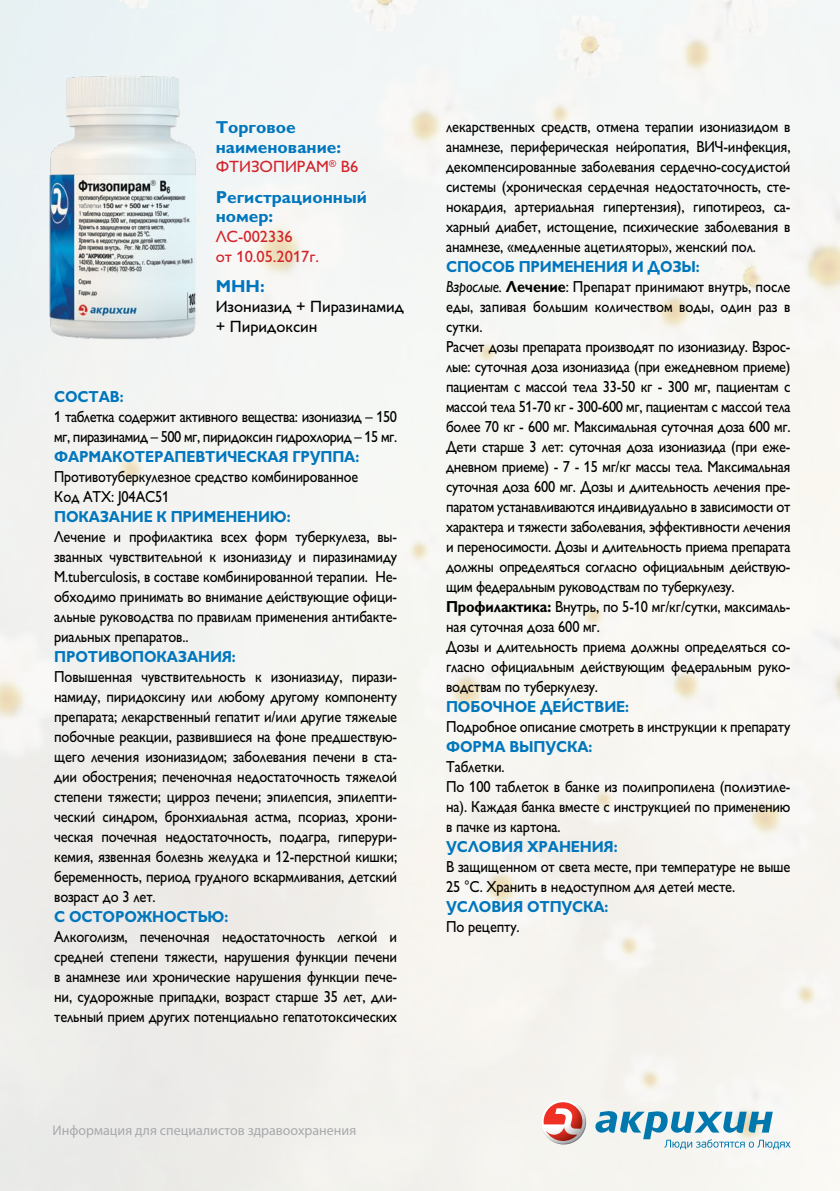
<style>
.page{position:relative;width:840px;height:1191px;background:#fff}
.page>*{position:absolute;margin:0;border:0;box-sizing:border-box;transform-origin:0 0}
.t1{font:700 17.4px/19.6px "Gill Sans C";color:#0076bd}
.t2{font:16.4px/19.6px "Gill Sans C";color:#d2232a}
.t3{font:16.4px/19.6px "Gill Sans C";color:#000}
.t4{font:16px/20px "Gill Sans C";letter-spacing:-.01em;color:#000;text-align:justify;scale:.9 1}
.t5{font:700 16px "Gill Sans C";letter-spacing:-.01em;color:#0076bd;scale:.9 1}
.t6{font:16px/20px "Gill Sans C";letter-spacing:-.03em;color:#000;scale:.9 1}
.t7{font:16px/20px "Gill Sans C";letter-spacing:-.01em;color:#000;scale:.88 1}
.t8{font:14px "Myriad Pro";color:#a7a9ac}
.s1{font-weight:700;color:#0076bd}
.s2{font-style:italic}
.s3{font-weight:700}
</style>
<div class="page">
<svg style="left:538px;top:1099px;width:252px;height:50px"></svg>
<img style="left:45px;top:51px;width:159px;height:300px">
<p class="t1" style="left:215px;top:117px;width:127px">Торговое наименование:</p>
<p class="t2" style="left:215px;top:157px;width:144px">ФТИЗОПИРАМ<sup>®</sup> В6</p>
<p class="t1" style="left:215px;top:187px;width:152px">Регистрационный номер:</p>
<p class="t2" style="left:215px;top:227px;width:105px">ЛС-002336<br>от 10.05.2017г.</p>
<p class="t1" style="left:215px;top:277px;width:50px">МНН:</p>
<p class="t3" style="left:215px;top:297px;width:190px">Изониазид + Пиразинамид + Пиридоксин</p>
<p class="t5" style="left:54px;top:387px;width:79px">СОСТАВ:</p>
<p class="t6" style="left:54px;top:406px;width:382px">1 таблетка содержит активного вещества: изониазид – 150 мг, пиразинамид – 500 мг, пиридоксин гидрохлорид – 15 мг.</p>
<p class="t5" style="left:54px;top:447px;width:340px">ФАРМАКОТЕРАПЕВТИЧЕСКАЯ ГРУППА:</p>
<p class="t7" style="left:54px;top:466px;width:347px">Противотуберкулезное средство комбинированное<br>Код АТХ: J04AC51</p>
<p class="t5" style="left:54px;top:507px;width:264px">ПОКАЗАНИЕ К ПРИМЕНЕНИЮ:</p>
<p class="t4" style="left:54px;top:526px;width:382px">Лечение и профилактика всех форм туберкулеза, вы&shy;званных чувствительной к изониазиду и пиразинамиду M.tuberculosis, в составе комбинированной терапии. Не&shy;обходимо принимать во внимание действующие офици&shy;альные руководства по правилам применения антибакте&shy;риальных препаратов..</p>
<p class="t5" style="left:54px;top:647px;width:203px">ПРОТИВОПОКАЗАНИЯ:</p>
<p class="t4" style="left:54px;top:666px;width:382px">Повышенная чувствительность к изониазиду, пирази&shy;намиду, пиридоксину или любому другому компоненту препарата; лекарственный гепатит и/или другие тяжелые побочные реакции, развившиеся на фоне предшествую&shy;щего лечения изониазидом; заболевания печени в ста&shy;дии обострения; печеночная недостаточность тяжелой степени тяжести; цирроз печени; эпилепсия, эпилепти&shy;ческий синдром, бронхиальная астма, псориаз, хрони&shy;ческая почечная недостаточность, подагра, гиперури&shy;кемия, язвенная болезнь желудка и 12-перстной кишки; беременность, период грудного вскармливания, детский возраст до 3 лет.</p>
<p class="t5" style="left:54px;top:907px;width:195px">С ОСТОРОЖНОСТЬЮ:</p>
<p class="t4" style="left:54px;top:926px;width:382px">Алкоголизм, печеночная недостаточность легкой и средней степени тяжести, нарушения функции печени в анамнезе или хронические нарушения функции пече&shy;ни, судорожные припадки, возраст старше 35 лет, дли&shy;тельный прием других потенциально гепатотоксических</p>
<p class="t8" style="left:53px;top:1121px;width:305px">Информация для специалистов здравоохранения</p>
<p class="t4" style="left:446px;top:117px;width:384px">лекарственных средств, отмена терапии изониазидом в анамнезе, периферическая нейропатия, ВИЧ-инфекция, декомпенсированные заболевания сердечно-сосудистой системы (хроническая сердечная недостаточность, сте&shy;нокардия, артериальная гипертензия), гипотиреоз, са&shy;харный диабет, истощение, психические заболевания в анамнезе, «медленные ацетиляторы», женский пол.</p>
<p class="t4" style="left:446px;top:256px;width:384px;text-align:left"><span class="s1">СПОСОБ ПРИМЕНЕНИЯ И ДОЗЫ:<br></span><span class="s2">Взрослые.</span> <span class="s3">Лечение</span>: Препарат принимают внутрь, после еды, запивая большим количеством воды, один раз в сутки.<br>Расчет дозы препарата производят по изониазиду. Взрос&shy;лые: суточная доза изониазида (при ежедневном приеме) пациентам с массой тела 33-50 кг - 300 мг, пациентам с массой тела 51-70 кг - 300-600 мг, пациентам с массой тела более 70 кг - 600 мг. Максимальная суточная доза 600 мг.<br>Дети старше 3 лет: суточная доза изониазида (при еже&shy;дневном приеме) - 7 - 15 мг/кг массы тела. Максимальная суточная доза 600 мг. Дозы и длительность лечения пре&shy;паратом устанавливаются индивидуально в зависимости от характера и тяжести заболевания, эффективности лечения и переносимости. Дозы и длительность приема препарата должны определяться согласно официальным действую&shy;щим федеральным руководствам по туберкулезу.<br><span class="s3">Профилактика:</span> Внутрь, по 5-10 мг/кг/сутки, максималь&shy;ная суточная доза 600 мг.<br>Дозы и длительность приема должны определяться со&shy;гласно официальным действующим федеральным руко&shy;водствам по туберкулезу.</p>
<p class="t5" style="left:446px;top:698px;width:205px">ПОБОЧНОЕ ДЕЙСТВИЕ:</p>
<p class="t4" style="left:446px;top:716px;width:384px">Подробное описание смотреть в инструкции к препарату</p>
<p class="t5" style="left:446px;top:738px;width:164px">ФОРМА ВЫПУСКА:</p>
<p class="t4" style="left:446px;top:756px;width:384px;text-align:left">Таблетки.<br>По 100 таблеток в банке из полипропилена (полиэтиле&shy;на). Каждая банка вместе с инструкцией по применению в пачке из картона.</p>
<p class="t5" style="left:446px;top:838px;width:192px">УСЛОВИЯ ХРАНЕНИЯ:</p>
<p class="t4" style="left:446px;top:856px;width:384px">В защищенном от света месте, при температуре не выше<br>25 °С. Хранить в недоступном для детей месте.</p>
<p class="t5" style="left:446px;top:898px;width:182px">УСЛОВИЯ ОТПУСКА:</p>
<p class="t4" style="left:446px;top:916px;width:83px">По рецепту.</p>
</div>
